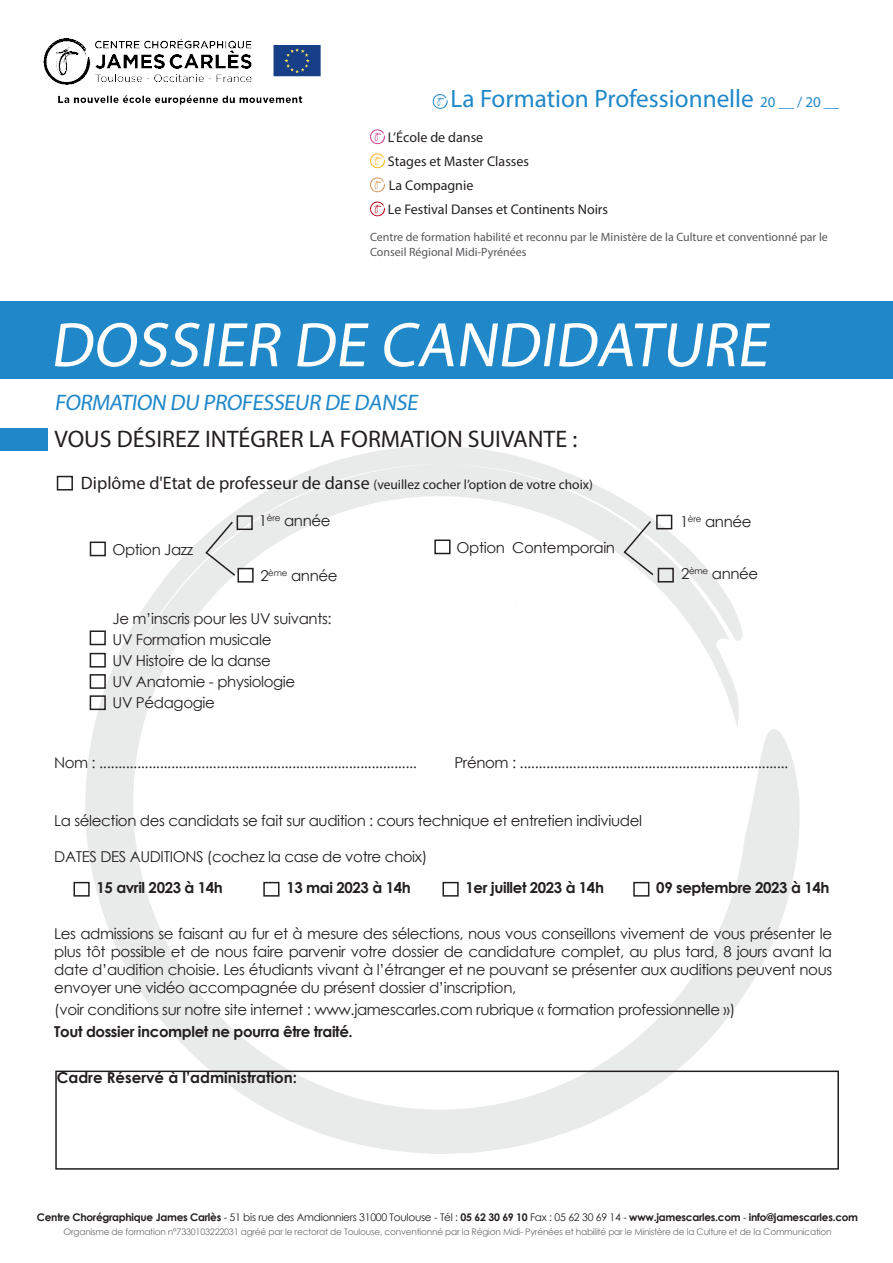
<style>
.page{position:relative;width:893px;height:1263px;background:#fff}
.page>*{position:absolute;margin:0;border:0;box-sizing:border-box;transform-origin:0 0}
.t1{font:63.45px "Myriad Pro";color:#fff}
.t2{font:25.2px "Myriad Pro";color:#2088c9}
.t3{font:24px "Myriad Pro";color:#231f20}
.t4{font:22.5px "Myriad Pro";color:#2088c9}
.t5{font:15px/18px "Century Gothic";letter-spacing:-.025em;color:#231f20;text-align:justify}
.t6{font:700 15px "Century Gothic";letter-spacing:-.025em;color:#231f20}
.t7{font:700 15px "Century Gothic";color:#231f20}
.t8{font:14.1px "Myriad Pro";color:#231f20}
.t9{font:13.5px "Myriad Pro";color:#231f20}
.t10{font:12px/15px "Myriad Pro";color:#57585a}
.t11{font:700 10.5px "Century Gothic";letter-spacing:-.025em;color:#231f20}
.t12{font:9px "Century Gothic";letter-spacing:-.025em;color:#6c6d70}
.s1{font-size:15px}
.s2{font-size:18px}
.s3{font-weight:400}
</style>
<div class="page">
<svg style="left:84px;top:446px;width:716px;height:708px"></svg>
<svg style="left:525px;top:952px;width:53px;height:9px"></svg>
<svg style="left:619px;top:680px;width:3px;height:5px"></svg>
<svg style="left:513px;top:605px;width:5px;height:4px"></svg>
<div style="left:0;top:302px;width:893px;height:77px;background:#2088c9"></div>
<div style="left:0;top:428px;width:48px;height:22px;background:#2088c9"></div>
<div style="left:55px;top:1070px;width:784px;height:100px;border:2px solid #231f20"></div>
<div style="left:90px;top:541px;width:16px;height:15px;border:2px solid #231f20"></div>
<div style="left:237px;top:515px;width:16px;height:15px;border:2px solid #231f20"></div>
<div style="left:237px;top:568px;width:17px;height:15px;border:2px solid #231f20"></div>
<svg style="left:204px;top:520px;width:33px;height:57px;background:#dedfdf"></svg>
<div style="left:434px;top:539px;width:17px;height:15px;border:2px solid #231f20"></div>
<div style="left:658px;top:568px;width:16px;height:14px;border:2px solid #231f20"></div>
<div style="left:656px;top:515px;width:16px;height:14px;border:2px solid #231f20"></div>
<svg style="left:622px;top:519px;width:33px;height:58px"></svg>
<div style="left:90px;top:630px;width:16px;height:15px;border:2px solid #231f20"></div>
<div style="left:90px;top:653px;width:16px;height:14px;border:2px solid #231f20"></div>
<div style="left:90px;top:674px;width:16px;height:15px;border:2px solid #231f20"></div>
<div style="left:90px;top:695px;width:16px;height:15px;border:2px solid #231f20"></div>
<svg style="left:433px;top:94px;width:15px;height:15px"></svg>
<svg style="left:370px;top:129px;width:15px;height:15px"></svg>
<svg style="left:370px;top:153px;width:15px;height:15px"></svg>
<svg style="left:370px;top:177px;width:15px;height:15px"></svg>
<svg style="left:370px;top:201px;width:15px;height:15px"></svg>
<div style="left:73px;top:882px;width:17px;height:15px;border:2px solid #231f20"></div>
<div style="left:263px;top:882px;width:16px;height:15px;border:2px solid #231f20"></div>
<div style="left:442px;top:882px;width:17px;height:15px;border:2px solid #231f20"></div>
<div style="left:633px;top:882px;width:16px;height:15px;border:2px solid #231f20"></div>
<img style="left:43px;top:38px;width:278px;height:44px">
<img style="left:56px;top:82px;width:247px;height:23px">
<div style="left:57px;top:476px;width:16px;height:14px;border:2px solid #231f20"></div>
<p class="t2" style="left:451px;top:83px;width:390px">La Formation Professionnelle <span class="s1">20 __ / 20 __</span></p>
<p class="t8" style="left:388px;top:129px;width:97px">L’École de danse</p>
<p class="t8" style="left:388px;top:153px;width:143px">Stages et Master Classes</p>
<p class="t8" style="left:389px;top:177px;width:86px">La Compagnie</p>
<p class="t8" style="left:388px;top:201px;width:222px">Le Festival Danses et Continents Noirs</p>
<p class="t10" style="left:370px;top:229px;width:459px">Centre de formation habilité et reconnu par le Ministère de la Culture et conventionné par le<br>Conseil Régional Midi-Pyrénées</p>
<p class="t1" style="left:50px;top:306px;width:729px">DOSSIER DE CANDIDATURE</p>
<p class="t4" style="left:54px;top:389px;width:368px">FORMATION DU PROFESSEUR DE DANSE</p>
<p class="t3" style="left:54px;top:424px;width:524px">VOUS DÉSIREZ INTÉGRER LA FORMATION SUIVANTE :</p>
<p class="t9" style="left:81px;top:476px;width:513px"><span class="s2">Diplôme d'Etat de professeur de danse</span> (veuillez cocher l’option de votre choix)</p>
<p class="t5" style="left:112px;top:540px;width:82px">Option Jazz</p>
<p class="t5" style="left:259px;top:511px;width:73px">1<sup>ère</sup> année</p>
<p class="t5" style="left:260px;top:566px;width:79px">2<sup>ème</sup> année</p>
<p class="t5" style="left:113px;top:609px;width:221px">Je m’inscris pour les UV suivants:</p>
<p class="t5" style="left:113px;top:630px;width:160px">UV Formation musicale</p>
<p class="t5" style="left:113px;top:651px;width:160px">UV Histoire de la danse</p>
<p class="t5" style="left:113px;top:672px;width:184px">UV Anatomie - physiologie</p>
<p class="t5" style="left:113px;top:693px;width:104px">UV Pédagogie</p>
<p class="t5" style="left:457px;top:538px;width:160px">Option Contemporain</p>
<p class="t5" style="left:680px;top:512px;width:73px">1<sup>ère</sup> année</p>
<p class="t5" style="left:681px;top:564px;width:79px">2<sup>ème</sup> année</p>
<p class="t5" style="left:54px;top:753px;width:365px">Nom : ....................................................................................</p>
<p class="t5" style="left:454px;top:753px;width:336px">Prénom : .......................................................................</p>
<p class="t5" style="left:54px;top:811px;width:589px">La sélection des candidats se fait sur audition : cours technique et entretien indiviudel</p>
<p class="t5" style="left:54px;top:847px;width:374px">DATES DES AUDITIONS (cochez la case de votre choix)</p>
<p class="t6" style="left:97px;top:876px;width:128px">15 avril 2023 à 14h</p>
<p class="t6" style="left:286px;top:876px;width:126px">13 mai 2023 à 14h</p>
<p class="t6" style="left:465px;top:876px;width:140px">1er juillet 2023 à 14h</p>
<p class="t6" style="left:656px;top:876px;width:175px">09 septembre 2023 à 14h</p>
<p class="t5" style="left:54px;top:924px;width:779px">Les admissions se faisant au fur et à mesure des sélections, nous vous conseillons vivement de vous présenter le plus tôt possible et de nous faire parvenir votre dossier de candidature complet, au plus tard, 8 jours avant la date d’audition choisie. Les étudiants vivant à l’étranger et ne pouvant se présenter aux auditions peuvent nous envoyer une vidéo accompagnée du présent dossier d’inscription,</p>
<p class="t5" style="left:54px;top:1001px;width:683px">(voir conditions sur notre site internet : www.jamescarles.com rubrique « formation professionnelle »)</p>
<p class="t6" style="left:54px;top:1020px;width:300px">Tout dossier incomplet ne pourra être traité.</p>
<p class="t7" style="left:57px;top:1066px;width:242px">Cadre Réservé à l’administration:</p>
<p class="t11" style="left:37px;top:1209px;width:823px">Centre Chorégraphique James Carlès <span class="s3">- 51 bis rue des Amdionniers 31000 Toulouse - Tél :</span> 05 62 30 69 10 <span class="s3">Fax : 05 62 30 69 14 -</span> www.jamescarles.com <span class="s3">-</span> info@jamescarles.com</p>
<p class="t12" style="left:64px;top:1225px;width:770px">Organisme de formation n°7330103222031 agréé par le rectorat de Toulouse, conventionné par la Région Midi- Pyrénées et habilité par le Ministère de la Culture et de la Communication</p>
</div>
